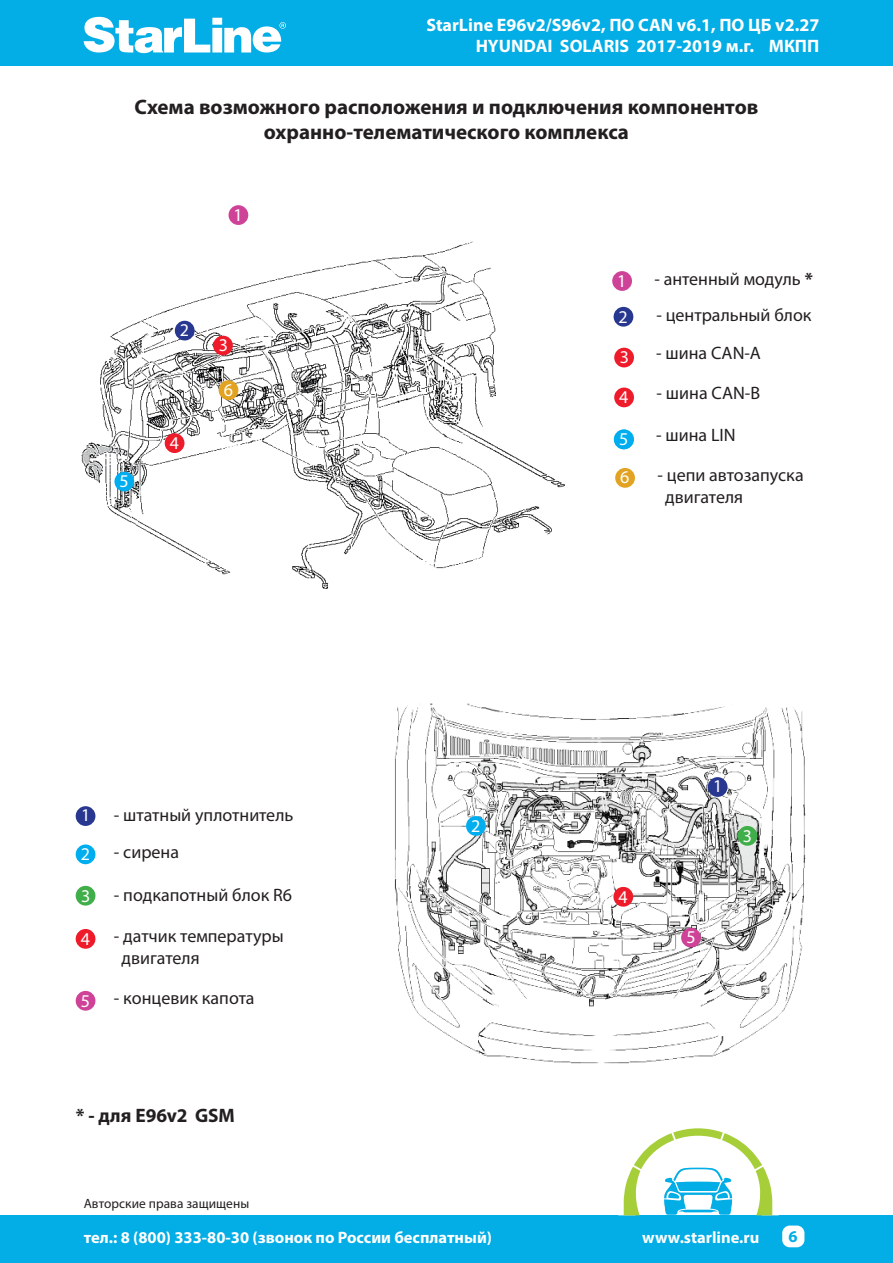
<style>
.page{position:relative;width:893px;height:1263px;background:#fff}
.page>*{position:absolute;margin:0;border:0;box-sizing:border-box;transform-origin:0 0}
.t1{font:700 21px "Myriad Pro";color:#231f20}
.текст_таблиц_заголов{font:700 19.5px "Myriad Pro";letter-spacing:-.005em;color:#231f20}
.t2{font:18px "Myriad Pro";color:#231f20}
.t3{font:700 18px/21.6px "Myriad Pro";color:#fff;text-align:right}
.t4{font:18px "Myriad Pro";color:#fff}
.t5{font:700 16.5px "Myriad Pro";color:#fff}
.t6{font:700 16.5px "Myriad Pro";color:#03ade5}
.t7{font:13.5px "Myriad Pro";letter-spacing:.005em;color:#231f20}
.s1{font-weight:700}
</style>
<div class="page">
<div style="left:0;top:0;width:893px;height:65px;background:#03ade5"></div>
<svg style="left:84px;top:17px;width:202px;height:36px"></svg>
<div style="left:0;top:1215px;width:893px;height:48px;background:#03ade5"></div>
<div style="left:782px;top:1225px;width:22px;height:22px;background:#fff;border-radius:8px"></div>
<svg style="left:623px;top:1128px;width:150px;height:87px"></svg>
<img style="left:394px;top:703px;width:412px;height:361px">
<img style="left:81px;top:241px;width:484px;height:348px">
<div style="left:76px;top:844px;width:19px;height:20px;background:#00aeef;border-radius:50%"></div>
<div style="left:76px;top:886px;width:19px;height:19px;background:#40ae49;border-radius:50%"></div>
<div style="left:76px;top:929px;width:19px;height:20px;background:#ee1b2a;border-radius:50%"></div>
<div style="left:76px;top:806px;width:19px;height:20px;background:#283890;border-radius:50%"></div>
<div style="left:76px;top:991px;width:19px;height:20px;background:#ce4398;border-radius:50%"></div>
<div style="left:466px;top:816px;width:20px;height:20px;background:#00aeef;border-radius:50%"></div>
<div style="left:738px;top:826px;width:19px;height:20px;background:#40ae49;border-radius:50%"></div>
<div style="left:613px;top:887px;width:20px;height:20px;background:#ee1b2a;border-radius:50%"></div>
<div style="left:708px;top:777px;width:19px;height:20px;background:#283890;border-radius:50%"></div>
<div style="left:681px;top:928px;width:20px;height:19px;background:#ce4398;border-radius:50%"></div>
<div style="left:612px;top:271px;width:20px;height:20px;background:#ce4398;border-radius:50%"></div>
<div style="left:229px;top:205px;width:19px;height:20px;background:#ce4398;border-radius:50%"></div>
<div style="left:615px;top:468px;width:20px;height:20px;background:#e2a323;border-radius:50%"></div>
<div style="left:614px;top:307px;width:19px;height:20px;background:#283890;border-radius:50%"></div>
<div style="left:614px;top:348px;width:20px;height:19px;background:#ee1b2a;border-radius:50%"></div>
<div style="left:219px;top:380px;width:19px;height:20px;background:#e2a323;border-radius:50%"></div>
<div style="left:175px;top:321px;width:20px;height:19px;background:#283890;border-radius:50%"></div>
<div style="left:213px;top:336px;width:20px;height:19px;background:#ee1b2a;border-radius:50%"></div>
<div style="left:614px;top:388px;width:20px;height:19px;background:#ee1b2a;border-radius:50%"></div>
<div style="left:614px;top:429px;width:20px;height:20px;background:#00aeef;border-radius:50%"></div>
<div style="left:114px;top:472px;width:20px;height:19px;background:#00aeef;border-radius:50%"></div>
<div style="left:165px;top:433px;width:19px;height:20px;background:#ee1b2a;border-radius:50%"></div>
<p class="t3" style="left:426px;top:13px;width:394px">StarLine E96v2/S96v2, ПО CAN v6.1, ПО ЦБ v2.27<br>HYUNDAI SOLARIS 2017-2019 м.г. MКПП</p>
<p class="t1" style="left:135px;top:93px;width:625px">Схема возможного расположения и подключения компонентов</p>
<p class="t1" style="left:264px;top:118px;width:367px">охранно-телематического комплекса</p>
<p class="t4" style="left:120px;top:470px;width:11px">5</p>
<p class="t4" style="left:233px;top:204px;width:11px">1</p>
<p class="t4" style="left:180px;top:319px;width:11px">2</p>
<p class="t4" style="left:170px;top:432px;width:11px">4</p>
<p class="t4" style="left:219px;top:334px;width:11px">3</p>
<p class="t4" style="left:224px;top:378px;width:11px">6</p>
<p class="t4" style="left:81px;top:804px;width:11px">1</p>
<p class="t4" style="left:81px;top:843px;width:11px">2</p>
<p class="t4" style="left:81px;top:885px;width:11px">3</p>
<p class="t4" style="left:81px;top:927px;width:11px">4</p>
<p class="t2" style="left:114px;top:804px;width:181px">- штатный уплотнитель</p>
<p class="t2" style="left:114px;top:841px;width:67px">- сирена</p>
<p class="t2" style="left:114px;top:884px;width:180px">- подкапотный блок R6</p>
<p class="t2" style="left:114px;top:925px;width:171px">- датчик температуры</p>
<p class="t2" style="left:122px;top:947px;width:80px">двигателя</p>
<p class="t4" style="left:81px;top:989px;width:11px">5</p>
<p class="t2" style="left:114px;top:987px;width:142px">- концевик капота</p>
<p class="текст_таблиц_заголов" style="left:76px;top:1102px;width:161px">* - для Е96v2 GSM</p>
<p class="t7" style="left:84px;top:1195px;width:167px">Авторские права защищены</p>
<p class="t4" style="left:471px;top:815px;width:11px">2</p>
<p class="t4" style="left:617px;top:270px;width:11px">1</p>
<p class="t2" style="left:654px;top:268px;width:160px">- антенный модуль <span class="s1">*</span></p>
<p class="t4" style="left:619px;top:305px;width:11px">2</p>
<p class="t4" style="left:620px;top:346px;width:11px">3</p>
<p class="t2" style="left:656px;top:303px;width:157px">- центральный блок</p>
<p class="t2" style="left:656px;top:342px;width:106px">- шина CAN-A</p>
<p class="t4" style="left:619px;top:386px;width:11px">4</p>
<p class="t2" style="left:657px;top:382px;width:105px">- шина CAN-В</p>
<p class="t4" style="left:619px;top:428px;width:11px">4</p>
<p class="t4" style="left:619px;top:428px;width:11px">5</p>
<p class="t2" style="left:656px;top:424px;width:81px">- шина LIN</p>
<p class="t4" style="left:620px;top:466px;width:11px">6</p>
<p class="t2" style="left:658px;top:464px;width:148px">- цепи автозапуска</p>
<p class="t2" style="left:665px;top:486px;width:80px">двигателя</p>
<p class="t4" style="left:618px;top:885px;width:11px">4</p>
<p class="t4" style="left:713px;top:775px;width:11px">1</p>
<p class="t4" style="left:743px;top:825px;width:11px">3</p>
<p class="t4" style="left:686px;top:926px;width:11px">5</p>
<p class="t5" style="left:84px;top:1226px;width:410px">тел.: 8 (800) 333-80-30 (звонок по России бесплатный)</p>
<p class="t5" style="left:642px;top:1226px;width:119px">www.starline.ru</p>
<p class="t6" style="left:789px;top:1226px;width:11px">6</p>
</div>
